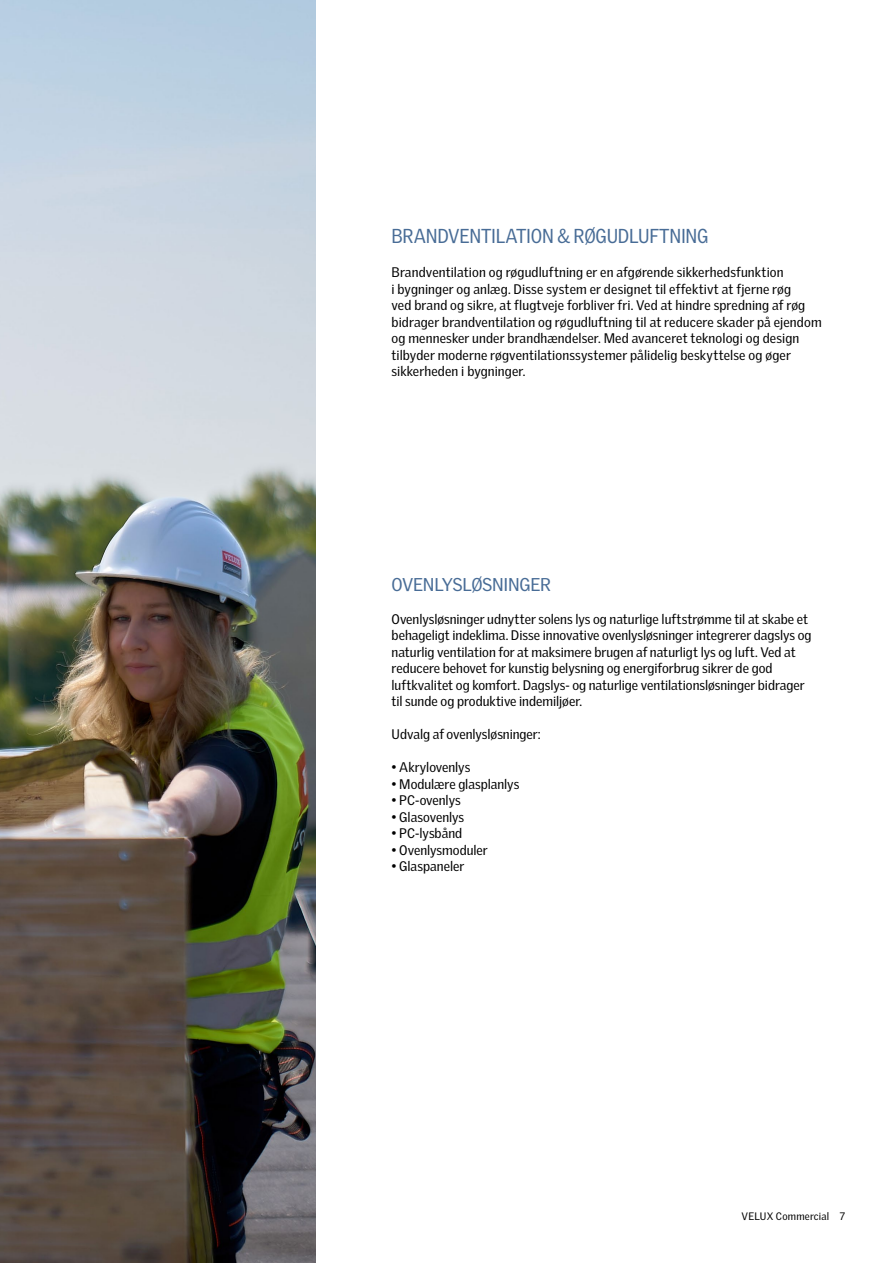
<style>
.page{position:relative;width:893px;height:1263px;background:#fff}
.page>*{position:absolute;margin:0;border:0;box-sizing:border-box;transform-origin:0 0}
.t1{font:19.65px "Velux Gothic";letter-spacing:-.015em;color:#486c96;scale:.93 1}
.t2{font:18px "Velux Gothic";letter-spacing:-.02em;color:#486c96}
.t3{font:13.5px/16.5px "Velux Gothic";color:#000}
.t4{font:10.5px "Velux Gothic";letter-spacing:.015em;color:#000}
</style>
<div class="page">
<img style="left:0;top:0;width:315px;height:1263px">
<h1 class="t1" style="left:392px;top:221px;width:342px">BRANDVENTILATION &amp; RØGUDLUFTNING</h1>
<p class="t3" style="left:392px;top:263px;width:432px">Brandventilation og røgudluftning er en afgørende sikkerhedsfunktion<br>i bygninger og anlæg. Disse system er designet til effektivt at fjerne røg<br>ved brand og sikre, at flugtveje forbliver fri. Ved at hindre spredning af røg bidrager brandventilation og røgudluftning til at reducere skader på ejendom og mennesker under brandhændelser. Med avanceret teknologi og design tilbyder moderne røgventilationssystemer pålidelig beskyttelse og øger sikkerheden i bygninger.</p>
<h2 class="t2" style="left:392px;top:571px;width:161px">OVENLYSLØSNINGER</h2>
<p class="t3" style="left:392px;top:610px;width:422px">Ovenlysløsninger udnytter solens lys og naturlige luftstrømme til at skabe et behageligt indeklima. Disse innovative ovenlysløsninger integrerer dagslys og naturlig ventilation for at maksimere brugen af naturligt lys og luft. Ved at reducere behovet for kunstig belysning og energiforbrug sikrer de god luftkvalitet og komfort. Dagslys- og naturlige ventilationsløsninger bidrager til sunde og produktive indemiljøer.</p>
<p class="t3" style="left:392px;top:725px;width:151px">Udvalg af ovenlysløsninger:</p>
<p class="t3" style="left:392px;top:758px;width:80px">• Akrylovenlys</p>
<p class="t3" style="left:392px;top:774px;width:129px">• Modulære glasplanlys</p>
<p class="t3" style="left:392px;top:791px;width:71px">• PC-ovenlys</p>
<p class="t3" style="left:392px;top:807px;width:74px">• Glasovenlys</p>
<p class="t3" style="left:392px;top:824px;width:72px">• PC-lysbånd</p>
<p class="t3" style="left:392px;top:840px;width:98px">• Ovenlysmoduler</p>
<p class="t3" style="left:392px;top:857px;width:74px">• Glaspaneler</p>
<p class="t4" style="left:742px;top:1208px;width:105px">VELUX Commercial 7</p>
</div>
